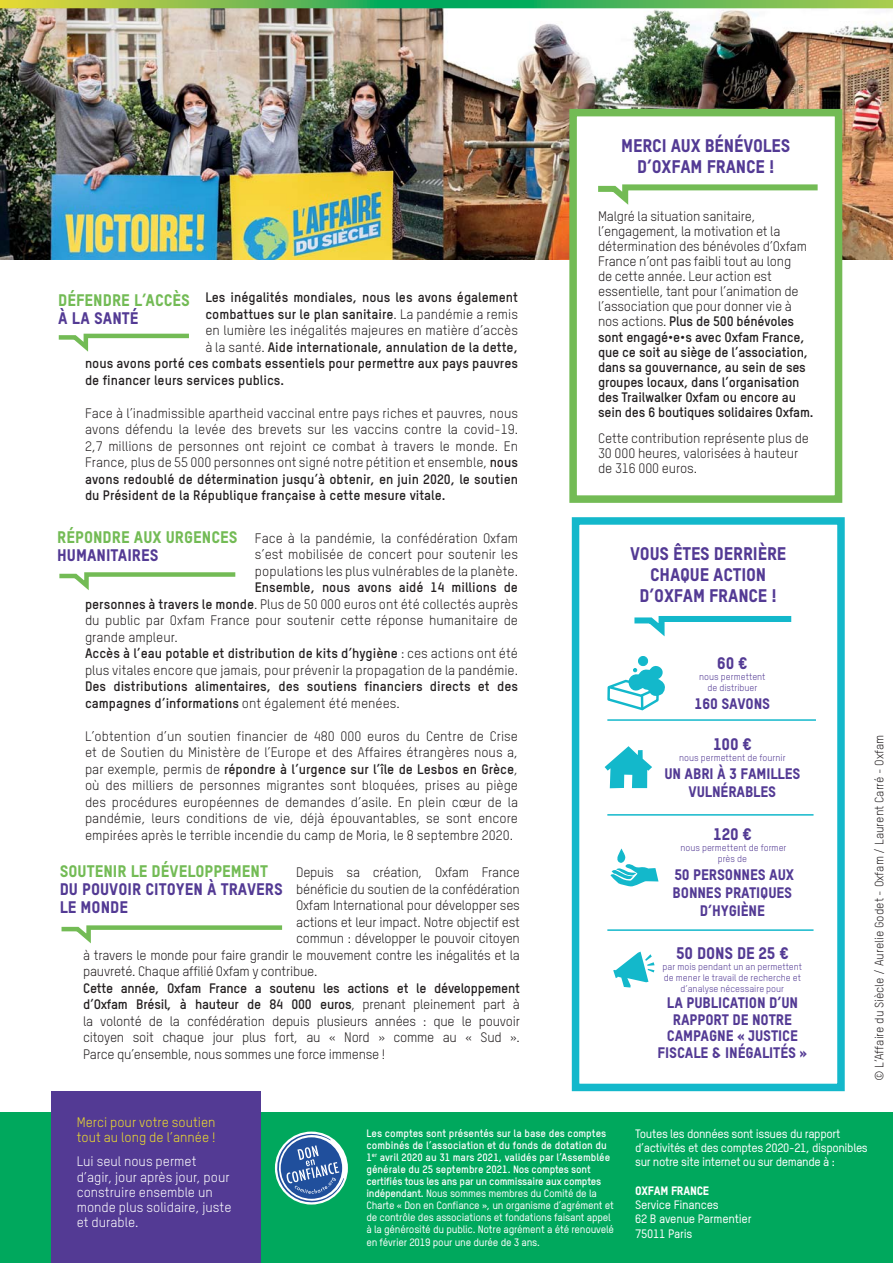
<style>
.page{position:relative;width:893px;height:1263px;background:#fff}
.page>*{position:absolute;margin:0;border:0;box-sizing:border-box;transform-origin:0 0}
.t1{font:18px/21px "Oxfam TSTARPRO Headline";letter-spacing:-.01em;color:#533a94;text-align:center}
.t2{font:16.5px/18px "Oxfam TSTARPRO Headline";color:#533a94}
.t3{font:16.5px "Oxfam TSTARPRO Headline";color:#73bb55}
.t4{font:15px/18px "Oxfam TSTARPRO Headline";letter-spacing:-.01em;color:#533a94;text-align:center}
.t5{font:13.5px/16.5px "Oxfam TSTARPRO";letter-spacing:-.015em;color:#231f20;text-align:justify}
.t6{font:700 13.5px/15px "Oxfam TSTARPRO";color:#231f20}
.t7{font:13.5px/15.3px "Oxfam TSTARPRO";color:#fff}
.t8{font:13.5px/15.3px "Oxfam TSTARPRO";color:#ecdb2e}
.t9{font:500 12px/14.2px "Oxfam TSTARPRO";letter-spacing:-.03em;color:#fff}
.t10{font:12px "Oxfam TSTARPRO";color:#231f20}
.t11{font:12px "Oxfam TSTARPRO Headline";letter-spacing:-.02em;color:#fff}
.t12{font:700 10.5px/12px "Oxfam TSTARPRO";color:#fff}
.t13{font:500 10.5px "Oxfam TSTARPRO";letter-spacing:-.02em;color:#fff}
.t14{font:9.3px/10.9px "Oxfam TSTARPRO";color:#533a94;text-align:center}
.s1{font-weight:400}
.s2{font-weight:700}
.s3{font-weight:500}
</style>
<div class="page">
<img style="left:0;top:8px;width:893px;height:251px">
<svg style="left:0;top:0;width:893px;height:8px;background:#65ba52"></svg>
<div style="left:573px;top:113px;width:265px;height:386px;background:#fff"></div>
<div style="left:569px;top:109px;width:273px;height:394px;border:8px solid #73bb55"></div>
<div style="left:0;top:1112px;width:893px;height:151px;background:#00a85d"></div>
<svg style="left:275px;top:1131px;width:73px;height:73px"></svg>
<svg style="left:276px;top:1133px;width:68px;height:70px;background:#568bac"></svg>
<div style="left:51px;top:1091px;width:210px;height:172px;background:#533a94"></div>
<svg style="left:634px;top:616px;width:158px;height:21px"></svg>
<div style="left:572px;top:517px;width:273px;height:574px;border:8px solid #13b8cb"></div>
<div style="left:638px;top:656px;width:10px;height:10px;background:#13b8cb;border-radius:50%"></div>
<div style="left:638px;top:656px;width:10px;height:10px;border:1px solid #13b8cb;border-radius:50%"></div>
<svg style="left:607px;top:661px;width:58px;height:50px"></svg>
<svg style="left:598px;top:184px;width:220px;height:21px"></svg>
<svg style="left:610px;top:848px;width:48px;height:39px"></svg>
<svg style="left:613px;top:952px;width:42px;height:35px"></svg>
<hr style="left:607px;top:719px;width:209px;height:2px;background:#13b8cb">
<hr style="left:607px;top:814px;width:206px;height:2px;background:#13b8cb">
<hr style="left:607px;top:929px;width:206px;height:2px;background:#13b8cb">
<svg style="left:58px;top:333px;width:131px;height:19px"></svg>
<svg style="left:59px;top:572px;width:177px;height:18px"></svg>
<svg style="left:61px;top:925px;width:222px;height:19px"></svg>
<svg style="left:605px;top:746px;width:47px;height:42px"></svg>
<p class="t3" style="left:58px;top:291px;width:133px">DÉFENDRE L’ACCÈS</p>
<p class="t2" style="left:58px;top:309px;width:82px">À LA SANTÉ</p>
<p class="t6" style="left:205px;top:291px;width:314px">Les inégalités mondiales, nous les avons également</p>
<p class="t6" style="left:205px;top:308px;width:314px">combattues sur le plan sanitaire<span class="s1">. La pandémie a remis</span></p>
<p class="t5" style="left:205px;top:324px;width:314px">en lumière les inégalités majeures en matière d’accès</p>
<p class="t6" style="left:205px;top:341px;width:314px"><span class="s1">à la santé.</span> Aide internationale, annulation de la dette,</p>
<p class="t6" style="left:85px;top:357px;width:434px">nous avons porté ces combats essentiels pour permettre aux pays pauvres</p>
<p class="t6" style="left:85px;top:374px;width:201px">de financer leurs services publics.</p>
<p class="t5" style="left:85px;top:406px;width:434px">Face à l’inadmissible apartheid vaccinal entre pays riches et pauvres, nous avons défendu la levée des brevets sur les vaccins contre la covid-19.<br>2,7 millions de personnes ont rejoint ce combat à travers le monde. En France, plus de 55 000 personnes ont signé notre pétition et ensemble, <span class="s2">nous avons redoublé de détermination jusqu’à obtenir, en juin 2020, le soutien du Président de la République française à cette mesure vitale.</span></p>
<p class="t5" style="left:255px;top:531px;width:265px">Face à la pandémie, la confédération Oxfam s’est mobilisée de concert pour soutenir les populations les plus vulnérables de la planète.</p>
<p class="t5" style="left:85px;top:581px;width:434px;text-align:left;text-indent:170px"><span class="s2">Ensemble, nous avons aidé 14 millions de personnes à travers le monde</span>. Plus de 50 000 euros ont été collectés auprès du public par Oxfam France pour soutenir cette réponse humanitaire de grande ampleur.<br><span class="s2">Accès à l’eau potable et distribution de kits d’hygiène</span> : ces actions ont été plus vitales encore que jamais, pour prévenir la propagation de la pandémie.</p>
<p class="t6" style="left:85px;top:680px;width:434px;line-height:16.5px">Des distributions alimentaires, des soutiens financiers directs et des campagnes d’informations <span class="s1">ont également été menées.</span></p>
<p class="t5" style="left:85px;top:729px;width:434px">L’obtention d’un soutien financier de 480 000 euros du Centre de Crise et de Soutien du Ministère de l’Europe et des Affaires étrangères nous a, par exemple, permis de <span class="s2">répondre à l’urgence sur l’île de Lesbos en Grèce</span>, où des milliers de personnes migrantes sont bloquées, prises au piège des procédures européennes de demandes d’asile. En plein cœur de la pandémie, leurs conditions de vie, déjà épouvantables, se sont encore empirées après le terrible incendie du camp de Moria, le 8 septembre 2020.</p>
<p class="t5" style="left:296px;top:866px;width:225px">Depuis sa création, Oxfam France</p>
<p class="t5" style="left:296px;top:882px;width:225px">bénéficie du soutien de la confédération</p>
<p class="t5" style="left:296px;top:899px;width:225px">Oxfam International pour développer ses</p>
<p class="t5" style="left:296px;top:915px;width:225px">actions et leur impact. Notre objectif est</p>
<p class="t5" style="left:296px;top:932px;width:225px">commun : développer le pouvoir citoyen</p>
<p class="t5" style="left:83px;top:948px;width:438px">à travers le monde pour faire grandir le mouvement contre les inégalités et la</p>
<p class="t5" style="left:83px;top:965px;width:236px">pauvreté. Chaque affilié Oxfam y contribue.</p>
<p class="t5" style="left:83px;top:981px;width:438px"><span class="s2">Cette année, Oxfam France a soutenu les actions et le développement d’Oxfam Brésil, à hauteur de 84 000 euros</span>, prenant pleinement part à la volonté de la confédération depuis plusieurs années : que le pouvoir citoyen soit chaque jour plus fort, au « Nord » comme au « Sud ».<br>Parce qu’ensemble, nous sommes une force immense !</p>
<p class="t3" style="left:57px;top:527px;width:182px">RÉPONDRE AUX URGENCES</p>
<p class="t2" style="left:57px;top:546px;width:103px">HUMANITAIRES</p>
<p class="t3" style="left:60px;top:862px;width:210px">SOUTENIR LE DÉVELOPPEMENT</p>
<p class="t2" style="left:60px;top:880px;width:225px">DU POUVOIR CITOYEN À TRAVERS<br>LE MONDE</p>
<h1 class="t1" style="left:621px;top:135px;width:171px">MERCI AUX BÉNÉVOLES<br>D’OXFAM FRANCE !</h1>
<p class="t5" style="left:598px;top:210px;width:210px;line-height:15px;text-align:left">Malgré la situation sanitaire, l’engagement, la motivation et la détermination des bénévoles d’Oxfam France n’ont pas faibli tout au long de cette année. Leur action est essentielle, tant pour l’animation de l’association que pour donner vie à nos actions. <span class="s2">Plus de 500 bénévoles</span></p>
<p class="t6" style="left:598px;top:332px;width:217px">sont engagé•e•s avec Oxfam France, que ce soit au siège de l’association, dans sa gouvernance, au sein de ses groupes locaux, dans l’organisation des Trailwalker Oxfam ou encore au sein des 6 boutiques solidaires Oxfam.</p>
<p class="t5" style="left:598px;top:432px;width:212px;line-height:15px;text-align:left">Cette contribution représente plus de<br>30 000 heures, valorisées à hauteur de 316 000 euros.</p>
<h1 class="t1" style="left:630px;top:543px;width:158px">VOUS ÊTES DERRIÈRE<br>CHAQUE ACTION<br>D’OXFAM FRANCE !</h1>
<p class="t2" style="left:717px;top:654px;width:32px">60 €</p>
<p class="t14" style="left:699px;top:672px;width:68px">nous permettent de distribuer</p>
<p class="t4" style="left:695px;top:695px;width:77px">160 SAVONS</p>
<p class="t2" style="left:713px;top:736px;width:40px">100 €</p>
<p class="t14" style="left:679px;top:754px;width:108px">nous permettent de fournir</p>
<p class="t4" style="left:664px;top:765px;width:138px">UN ABRI À 3 FAMILLES<br>VULNÉRABLES</p>
<p class="t2" style="left:713px;top:826px;width:40px">120 €</p>
<p class="t14" style="left:680px;top:844px;width:108px">nous permettent de former près de</p>
<p class="t4" style="left:673px;top:866px;width:123px">50 PERSONNES AUX<br>BONNES PRATIQUES<br>D’HYGIÈNE</p>
<p class="t2" style="left:676px;top:944px;width:114px">50 DONS DE 25 €</p>
<p class="t14" style="left:663px;top:962px;width:141px">par mois pendant un an permettent de mener le travail de recherche et d’analyse nécessaire pour</p>
<p class="t4" style="left:658px;top:995px;width:151px;line-height:16.5px">LA PUBLICATION D’UN<br>RAPPORT DE NOTRE<br>CAMPAGNE « JUSTICE<br>FISCALE &amp; INÉGALITÉS »</p>
<p class="t10" style="left:875px;top:1081px;width:348px;rotate:-90deg">© L’Affaire du Siècle / Aurelie Godet - Oxfam / Laurent Carré - Oxfam</p>
<p class="t8" style="left:77px;top:1116px;width:140px">Merci pour votre soutien tout au long de l’année !</p>
<p class="t7" style="left:77px;top:1155px;width:156px">Lui seul nous permet d’agir, jour après jour, pour construire ensemble un monde plus solidaire, juste et durable.</p>
<p class="t12" style="left:366px;top:1128px;width:249px">Les comptes sont présentés sur la base des comptes combinés de l’association et du fonds de dotation du 1<sup>er</sup> avril 2020 au 31 mars 2021, validés par l’Assemblée générale du 25 septembre 2021. Nos comptes sont certifiés tous les ans par un commissaire aux comptes indépendant. <span class="s3">Nous sommes membres du Comité de la Charte « Don en Confiance », un organisme d’agrément et de contrôle des associations et fondations faisant appel à la générosité du public. Notre agrément a été renouvelé</span></p>
<p class="t13" style="left:366px;top:1238px;width:175px">en février 2019 pour une durée de 3 ans.</p>
<p class="t9" style="left:635px;top:1128px;width:234px">Toutes les données sont issues du rapport d’activités et des comptes 2020-21, disponibles sur notre site internet ou sur demande à :</p>
<p class="t11" style="left:635px;top:1183px;width:76px">OXFAM FRANCE</p>
<p class="t9" style="left:635px;top:1199px;width:118px">Service Finances<br>62 B avenue Parmentier<br>75011 Paris</p>
</div>
